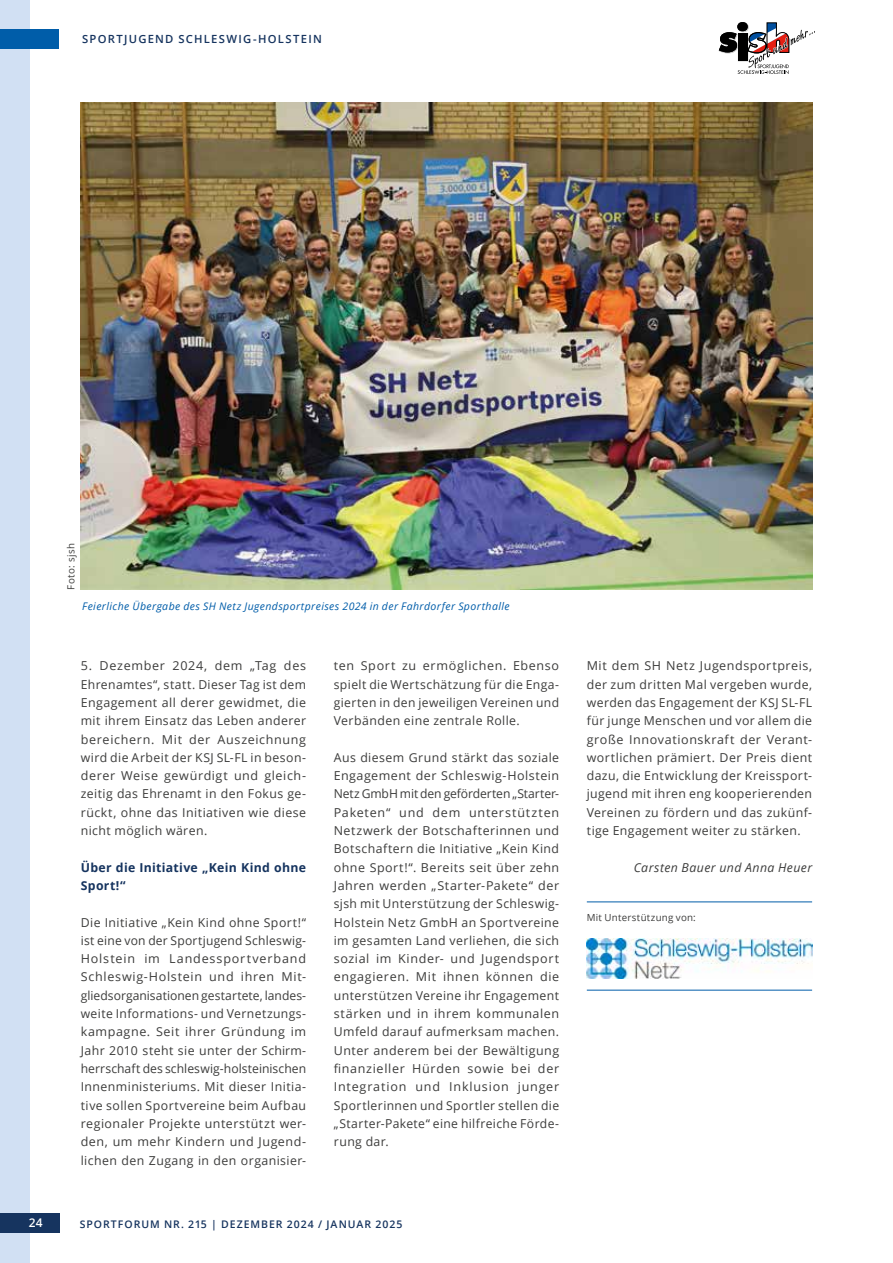
<style>
.page{position:relative;width:893px;height:1263px;background:#fff}
.page>*{position:absolute;margin:0;border:0;box-sizing:border-box;transform-origin:0 0}
.t1{font:12.3px/18.3px "Open Sans";letter-spacing:.035em;color:#3c3c3b;text-align:justify}
.t2{font:700 12.3px/18.3px "Open Sans";letter-spacing:.025em;color:#16345f}
.t3{font:italic 12.3px "Open Sans";letter-spacing:.03em;color:#3c3c3b}
.t4{font:600 12px "Open Sans";color:#fff}
.t5{font:600 11.25px "Open Sans";letter-spacing:.11em;color:#16345f}
.t6{font:italic 10.5px "Open Sans";letter-spacing:.04em;color:#005da9}
.t7{font:600 10.5px "Open Sans";letter-spacing:.095em;color:#16345f}
.t8{font:9.75px "Open Sans";letter-spacing:.03em;color:#3c3c3b}
</style>
<div class="page">
<div style="left:0;top:0;width:30px;height:1263px;background:#d1e0f3"></div>
<div style="left:0;top:29px;width:59px;height:19px;background:#005da9"></div>
<svg style="left:719px;top:23px;width:96px;height:51px"></svg>
<div style="left:0;top:1213px;width:59px;height:20px;background:#16345f"></div>
<img style="left:81px;top:102px;width:731px;height:487px">
<img style="left:587px;top:938px;width:225px;height:40px">
<hr style="left:587px;top:901px;width:225px;height:1px;background:#005da9">
<hr style="left:587px;top:990px;width:225px;height:1px;background:#005da9">
<p class="t5" style="left:82px;top:31px;width:241px">SPORTJUGEND SCHLESWIG-HOLSTEIN</p>
<p class="t8" style="left:64px;top:589px;width:48px;rotate:-90deg">Foto: sjsh</p>
<p class="t6" style="left:82px;top:599px;width:429px">Feierliche Übergabe des SH Netz Jugendsportpreises 2024 in der Fahrdorfer Sporthalle</p>
<p class="t1" style="left:81px;top:656px;width:227px">5. Dezember 2024, dem „Tag des Ehrenamtes“, statt. Dieser Tag ist dem Engagement all derer gewidmet, die mit ihrem Einsatz das Leben anderer bereichern. Mit der Auszeichnung wird die Arbeit der KSJ SL-FL in beson&shy;derer Weise gewürdigt und gleich&shy;zeitig das Ehrenamt in den Fokus ge&shy;rückt, ohne das Initiativen wie diese nicht möglich wären.</p>
<p class="t2" style="left:81px;top:858px;width:227px">Über die Initiative „Kein Kind ohne<br>Sport!“</p>
<p class="t1" style="left:81px;top:913px;width:227px">Die Initiative „Kein Kind ohne Sport!“ ist eine von der Sportjugend Schleswig-Holstein im Landessportverband Schleswig-Holstein und ihren Mit&shy;gliedsorganisationen gestartete, landes&shy;weite Informations- und Vernetzungs&shy;kampagne. Seit ihrer Gründung im Jahr 2010 steht sie unter der Schirm&shy;herrschaft des schleswig-holsteinischen Innenministeriums. Mit dieser Initia&shy;tive sollen Sportvereine beim Aufbau regionaler Projekte unterstützt wer&shy;den, um mehr Kindern und Jugend&shy;lichen den Zugang in den organisier-</p>
<p class="t1" style="left:334px;top:656px;width:227px">ten Sport zu ermöglichen. Ebenso spielt die Wertschätzung für die Enga&shy;gierten in den jeweiligen Vereinen und Verbänden eine zentrale Rolle.</p>
<p class="t1" style="left:334px;top:748px;width:227px">Aus diesem Grund stärkt das soziale Engagement der Schleswig-Holstein Netz GmbH mit den geförderten „Starter-Paketen“ und dem unterstützten Netzwerk der Botschafterinnen und Botschaftern die Initiative „Kein Kind ohne Sport!“. Bereits seit über zehn Jahren werden „Starter-Pakete“ der sjsh mit Unterstützung der Schleswig-Holstein Netz GmbH an Sportvereine im gesamten Land verliehen, die sich sozial im Kinder- und Jugendsport engagieren. Mit ihnen können die unterstützen Vereine ihr Engagement stärken und in ihrem kommunalen Umfeld darauf aufmerksam machen.<br>Unter anderem bei der Bewältigung finanzieller Hürden sowie bei der Integration und Inklusion junger Sportlerinnen und Sportler stellen die „Starter-Pakete“ eine hilfreiche Förde&shy;rung dar.</p>
<p class="t4" style="left:29px;top:1214px;width:16px">24</p>
<p class="t7" style="left:80px;top:1217px;width:324px">SPORTFORUM NR. 215 | DEZEMBER 2024 / JANUAR 2025</p>
<p class="t1" style="left:587px;top:656px;width:227px">Mit dem SH Netz Jugendsportpreis, der zum dritten Mal vergeben wurde, werden das Engagement der KSJ SL-FL für junge Menschen und vor allem die große Innovationskraft der Verant&shy;wortlichen prämiert. Der Preis dient dazu, die Entwicklung der Kreissport&shy;jugend mit ihren eng kooperierenden Vereinen zu fördern und das zukünf&shy;tige Engagement weiter zu stärken.</p>
<p class="t3" style="left:634px;top:859px;width:180px">Carsten Bauer und Anna Heuer</p>
<p class="t8" style="left:587px;top:910px;width:111px">Mit Unterstützung von:</p>
</div>
